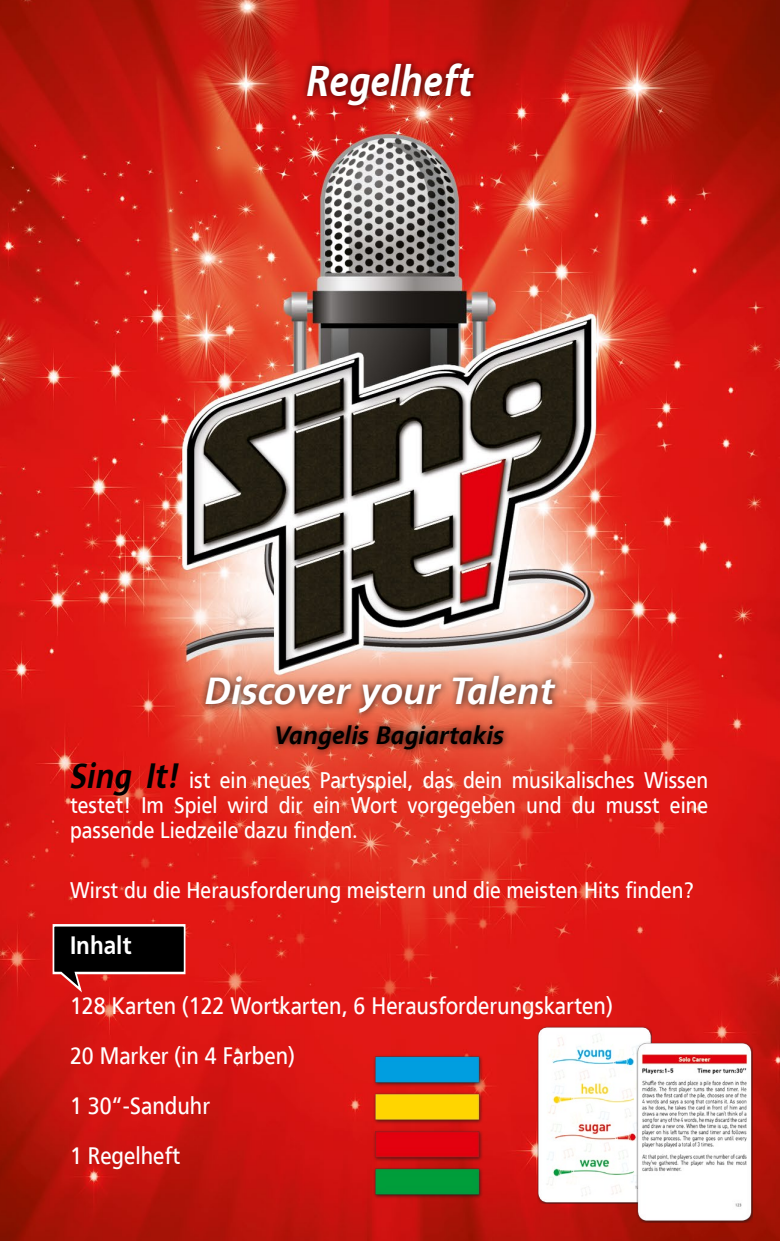
<style>
.page{position:relative;width:780px;height:1241px;background:#fff}
.page>*{position:absolute;margin:0;border:0;box-sizing:border-box;transform-origin:0 0}
.t1{font:italic 700 42.75px "PF Catalog";color:#fff;scale:.9 1}
.t2{font:italic 700 37.5px "PF Catalog";color:#fff}
.t3{font:italic 700 25px "PF Catalog";color:#000}
.t4{font:700 25px "PF Catalog";color:#fff;scale:.9 1}
.t5{font:23.75px/50px "PF Catalog";color:#fff;scale:.9 1}
.t6{font:22.5px/25px "PF Catalog";color:#fff;text-align:justify;scale:.9 1}
.s1{font-weight:700;font-style:italic;font-size:35px;color:#000}
</style>
<div class="page">
<img style="left:0;top:0;width:780px;height:1240px">
<svg style="left:52px;top:922px;width:134px;height:71px"></svg>
<img style="left:538px;top:1025px;width:113px;height:177px">
<img style="left:347px;top:1012px;width:158px;height:222px">
<img style="left:636px;top:1040px;width:117px;height:181px">
<div style="left:198px;top:668px;width:365px;height:51px;background:#000;opacity:.75"></div>
<div style="left:269px;top:717px;width:241px;height:39px;background:#000;opacity:.75"></div>
<div style="left:300px;top:55px;width:180px;height:57px;background:#000;opacity:.75"></div>
<h1 class="t1" style="left:306px;top:56px;width:186px">Regelheft</h1>
<h2 class="t2" style="left:204px;top:669px;width:352px">Discover your Talent</h2>
<p class="t3" style="left:274px;top:720px;width:231px">Vangelis Bagiartakis</p>
<p class="t6" style="left:70px;top:768px;width:710px"><span class="s1">Sing It!</span> ist ein neues Partyspiel, das dein musikalisches Wissen testet! Im Spiel wird dir ein Wort vorgegeben und du musst eine passende Liedzeile dazu finden.</p>
<p class="t6" style="left:70px;top:878px;width:694px">Wirst du die Herausforderung meistern und die meisten Hits finden?</p>
<p class="t4" style="left:70px;top:929px;width:70px">Inhalt</p>
<p class="t5" style="left:70px;top:980px;width:604px">128 Karten (122 Wortkarten, 6 Herausforderungskarten)<br>20 Marker (in 4 Farben)<br>1 30“-Sanduhr<br>1 Regelheft</p>
</div>
